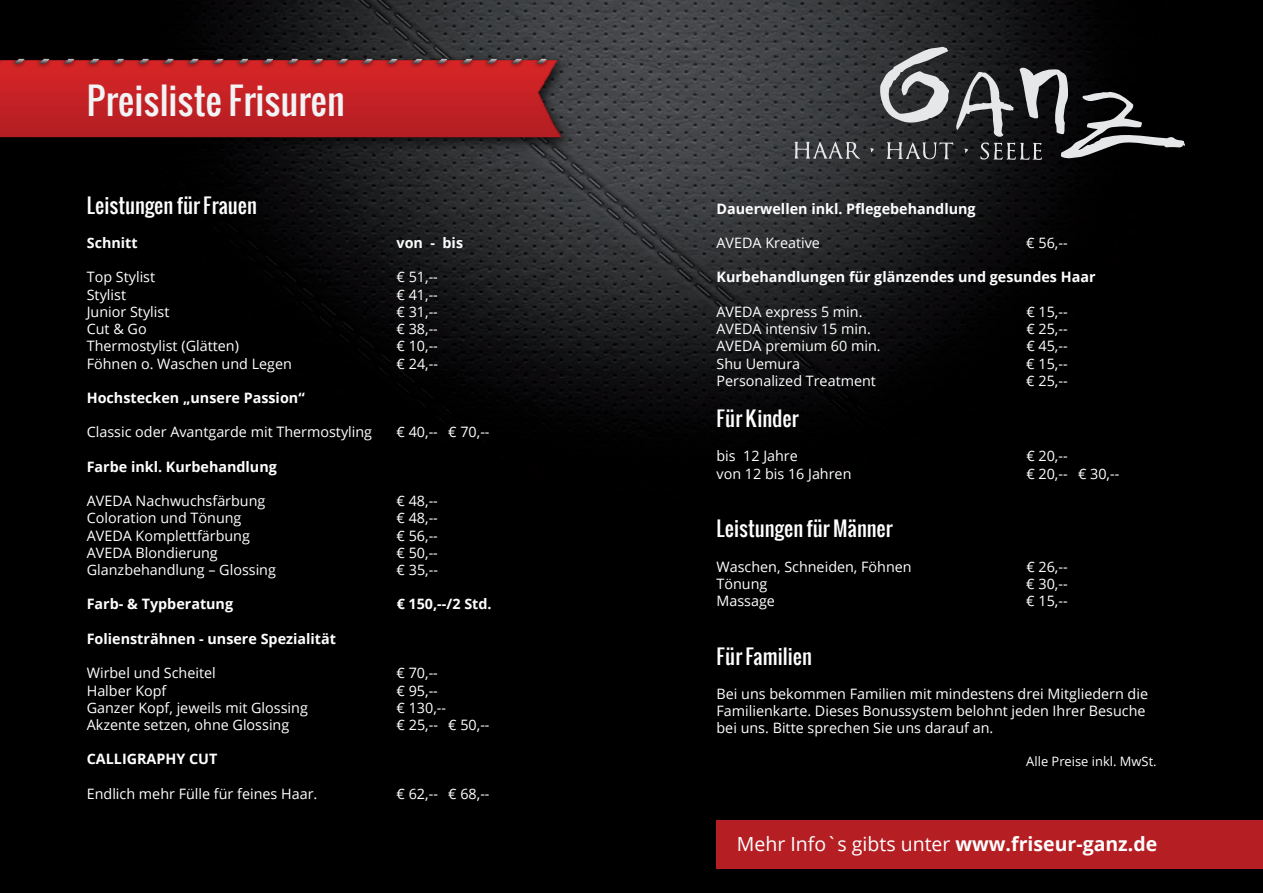
<style>
.page{position:relative;width:1263px;height:893px;background:#fff}
.page>*{position:absolute;margin:0;border:0;box-sizing:border-box;transform-origin:0 0}
.t1{font:36px "Oswald";color:#f2f3f4}
.t2{font:20.1px "Oswald";color:#fff}
.t3{font:19.5px "Open Sans";color:#fff}
.t4{font:14.4px/17.2px "Open Sans";color:#fff}
.t5{font:700 14.4px "Open Sans";color:#fff}
.t6{font:12.9px "Open Sans";color:#fff}
.s1{font-weight:700}
</style>
<div class="page">
<img style="left:0;top:0;width:1263px;height:893px">
<img style="left:0;top:0;width:588px;height:181px">
<svg style="left:880px;top:47px;width:305px;height:114px"></svg>
<svg style="left:870px;top:148px;width:4px;height:4px"></svg>
<svg style="left:794px;top:140px;width:66px;height:19px"></svg>
<div style="left:716px;top:820px;width:547px;height:48px;background:#b51f23"></div>
<h1 class="t1" style="left:87px;top:73px;width:259px">Preisliste Frisuren</h1>
<h2 class="t2" style="left:87px;top:190px;width:172px">Leistungen für Frauen</h2>
<p class="t5" style="left:87px;top:233px;width:52px">Schnitt</p>
<p class="t5" style="left:397px;top:233px;width:68px">von - bis</p>
<p class="t4" style="left:87px;top:268px;width:70px">Top Stylist</p>
<p class="t4" style="left:397px;top:268px;width:43px">€ 51,--</p>
<p class="t4" style="left:87px;top:285px;width:41px">Stylist</p>
<p class="t4" style="left:397px;top:285px;width:43px">€ 41,--</p>
<p class="t4" style="left:87px;top:303px;width:84px">Junior Stylist</p>
<p class="t4" style="left:397px;top:303px;width:43px">€ 31,--</p>
<p class="t4" style="left:87px;top:320px;width:61px">Cut &amp; Go</p>
<p class="t4" style="left:397px;top:320px;width:43px">€ 38,--</p>
<p class="t4" style="left:87px;top:337px;width:154px">Thermostylist (Glätten)</p>
<p class="t4" style="left:397px;top:337px;width:43px">€ 10,--</p>
<p class="t4" style="left:87px;top:354px;width:207px">Föhnen o. Waschen und Legen</p>
<p class="t4" style="left:397px;top:354px;width:43px">€ 24,--</p>
<p class="t5" style="left:87px;top:388px;width:219px">Hochstecken „unsere Passion“</p>
<p class="t4" style="left:87px;top:423px;width:287px">Classic oder Avantgarde mit Thermostyling</p>
<p class="t4" style="left:397px;top:423px;width:94px">€ 40,-- € 70,--</p>
<p class="t5" style="left:87px;top:456px;width:192px">Farbe inkl. Kurbehandlung</p>
<p class="t4" style="left:87px;top:492px;width:180px">AVEDA Nachwuchsfärbung</p>
<p class="t4" style="left:397px;top:492px;width:43px">€ 48,--</p>
<p class="t4" style="left:87px;top:509px;width:156px">Coloration und Tönung</p>
<p class="t4" style="left:397px;top:509px;width:43px">€ 48,--</p>
<p class="t4" style="left:87px;top:526px;width:165px">AVEDA Komplettfärbung</p>
<p class="t4" style="left:397px;top:526px;width:43px">€ 56,--</p>
<p class="t4" style="left:87px;top:544px;width:133px">AVEDA Blondierung</p>
<p class="t4" style="left:397px;top:544px;width:43px">€ 50,--</p>
<p class="t4" style="left:87px;top:561px;width:191px">Glanzbehandlung – Glossing</p>
<p class="t4" style="left:397px;top:561px;width:43px">€ 35,--</p>
<p class="t5" style="left:87px;top:594px;width:148px">Farb- &amp; Typberatung</p>
<p class="t5" style="left:397px;top:594px;width:97px">€ 150,--/2 Std.</p>
<p class="t5" style="left:87px;top:628px;width:251px">Foliensträhnen - unsere Spezialität</p>
<p class="t4" style="left:87px;top:664px;width:130px">Wirbel und Scheitel</p>
<p class="t4" style="left:397px;top:664px;width:43px">€ 70,--</p>
<p class="t4" style="left:87px;top:681px;width:81px">Halber Kopf</p>
<p class="t4" style="left:397px;top:681px;width:43px">€ 95,--</p>
<p class="t4" style="left:87px;top:698px;width:223px">Ganzer Kopf, jeweils mit Glossing</p>
<p class="t4" style="left:397px;top:698px;width:51px">€ 130,--</p>
<p class="t4" style="left:87px;top:716px;width:204px">Akzente setzen, ohne Glossing</p>
<p class="t4" style="left:397px;top:716px;width:94px">€ 25,-- € 50,--</p>
<p class="t5" style="left:87px;top:749px;width:132px">CALLIGRAPHY CUT</p>
<p class="t4" style="left:87px;top:785px;width:232px">Endlich mehr Fülle für feines Haar.</p>
<p class="t4" style="left:397px;top:785px;width:94px">€ 62,-- € 68,--</p>
<p class="t5" style="left:716px;top:198px;width:261px">Dauerwellen inkl. Pflegebehandlung</p>
<p class="t4" style="left:716px;top:234px;width:105px">AVEDA Kreative</p>
<p class="t4" style="left:1026px;top:234px;width:43px">€ 56,--</p>
<p class="t5" style="left:716px;top:267px;width:381px">Kurbehandlungen für glänzendes und gesundes Haar</p>
<p class="t4" style="left:716px;top:303px;width:148px">AVEDA express 5 min.</p>
<p class="t4" style="left:1026px;top:303px;width:43px">€ 15,--</p>
<p class="t4" style="left:716px;top:320px;width:156px">AVEDA intensiv 15 min.</p>
<p class="t4" style="left:1026px;top:320px;width:43px">€ 25,--</p>
<p class="t4" style="left:716px;top:337px;width:166px">AVEDA premium 60 min.</p>
<p class="t4" style="left:1026px;top:337px;width:43px">€ 45,--</p>
<p class="t4" style="left:716px;top:354px;width:85px">Shu Uemura</p>
<p class="t4" style="left:1026px;top:354px;width:43px">€ 15,--</p>
<p class="t4" style="left:716px;top:372px;width:161px">Personalized Treatment</p>
<p class="t4" style="left:1026px;top:372px;width:43px">€ 25,--</p>
<h2 class="t2" style="left:716px;top:403px;width:84px">Für Kinder</h2>
<p class="t4" style="left:716px;top:447px;width:83px">bis 12 Jahre</p>
<p class="t4" style="left:1026px;top:447px;width:43px">€ 20,--</p>
<p class="t4" style="left:716px;top:464px;width:136px">von 12 bis 16 Jahren</p>
<p class="t4" style="left:1026px;top:464px;width:94px">€ 20,-- € 30,--</p>
<h2 class="t2" style="left:716px;top:513px;width:177px">Leistungen für Männer</h2>
<p class="t4" style="left:716px;top:557px;width:197px">Waschen, Schneiden, Föhnen</p>
<p class="t4" style="left:1026px;top:557px;width:43px">€ 26,--</p>
<p class="t4" style="left:716px;top:575px;width:52px">Tönung</p>
<p class="t4" style="left:1026px;top:575px;width:43px">€ 30,--</p>
<p class="t4" style="left:716px;top:592px;width:60px">Massage</p>
<p class="t4" style="left:1026px;top:592px;width:43px">€ 15,--</p>
<h2 class="t2" style="left:716px;top:641px;width:97px">Für Familien</h2>
<p class="t4" style="left:716px;top:685px;width:433px">Bei uns bekommen Familien mit mindestens drei Mitgliedern die<br>Familienkarte. Dieses Bonussystem belohnt jeden Ihrer Besuche bei uns. Bitte sprechen Sie uns darauf an.</p>
<p class="t6" style="left:1026px;top:753px;width:132px">Alle Preise inkl. MwSt.</p>
<h3 class="t3" style="left:737px;top:831px;width:422px">Mehr Info`s gibts unter <span class="s1">www.friseur-ganz.de</span></h3>
</div>
